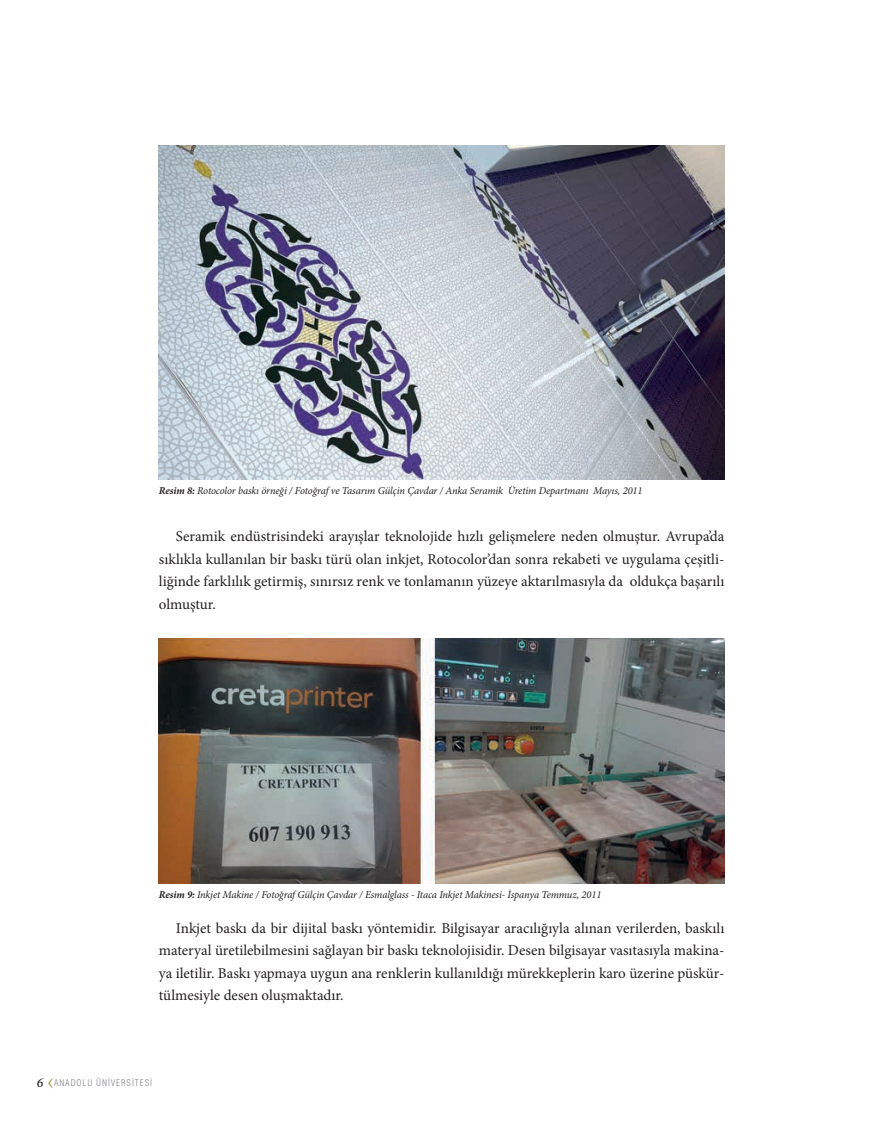
<style>
.page{position:relative;width:893px;height:1127px;background:#fff}
.page>*{position:absolute;margin:0;border:0;box-sizing:border-box;transform-origin:0 0}
.t1{font:15px/22.5px "Minion Pro";color:#231f20;text-align:justify}
.t2{font:italic 10.5px "Minion Pro";letter-spacing:-.015em;color:#231f20}
.t3{font:300 condensed 9px "Helvetica";letter-spacing:.1em;color:#808285}
.s1{font-weight:700}
.s2{font-family:"Minion Pro";font-weight:500;font-style:italic;font-stretch:normal;font-size:13.5px;color:#231f20}
</style>
<div class="page">
<svg style="left:48px;top:1078px;width:4px;height:10px"></svg>
<img style="left:159px;top:146px;width:565px;height:333px">
<img style="left:159px;top:638px;width:565px;height:246px">
<p class="t2" style="left:159px;top:483px;width:485px"><span class="s1">Resim 8:</span> Rotocolor baskı örneği / Fotoğraf ve Tasarım Gülçin Çavdar / Anka Seramik Üretim Departmanı Mayıs, 2011</p>
<p class="t1" style="left:159px;top:525px;width:567px;text-indent:17px">Seramik endüstrisindeki arayışlar teknolojide hızlı gelişmelere neden olmuştur. Avrupa’da sıklıkla kullanılan bir baskı türü olan inkjet, Rotocolor’dan sonra rekabeti ve uygulama çeşitli&shy;liğinde farklılık getirmiş, sınırsız renk ve tonlamanın yüzeye aktarılmasıyla da oldukça başarılı olmuştur.</p>
<p class="t2" style="left:159px;top:888px;width:444px"><span class="s1">Resim 9:</span> Inkjet Makine / Fotoğraf Gülçin Çavdar / Esmalglass - Itaca Inkjet Makinesi- İspanya Temmuz, 2011</p>
<p class="t1" style="left:159px;top:916px;width:567px;text-indent:17px">Inkjet baskı da bir dijital baskı yöntemidir. Bilgisayar aracılığıyla alınan verilerden, baskılı materyal üretilebilmesini sağlayan bir baskı teknolojisidir. Desen bilgisayar vasıtasıyla makina&shy;ya iletilir. Baskı yapmaya uygun ana renklerin kullanıldığı mürekkeplerin karo üzerine püskür&shy;tülmesiyle desen oluşmaktadır.</p>
<p class="t3" style="left:37px;top:1078px;width:117px"><span class="s2">6</span> ANADOLU ÜNİVERSİTESİ</p>
</div>
